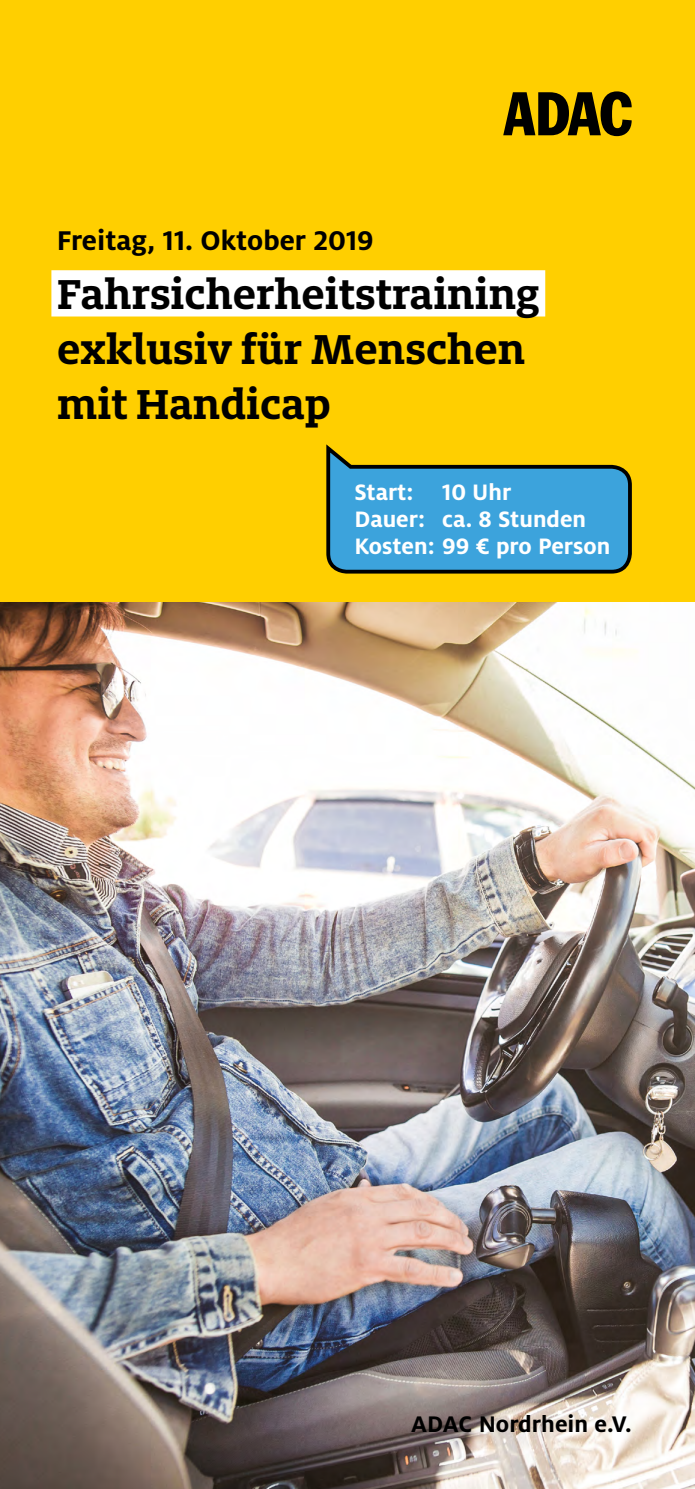
<style>
.page{position:relative;width:695px;height:1489px;background:#fff}
.page>*{position:absolute;margin:0;border:0;box-sizing:border-box;transform-origin:0 0}
.Headline_M_-_22_5_pt{font:700 46.25px/55px "Milo Slabfor ADAC";color:#000}
.Subline{font:700 30px "Milofor ADAC";color:#000}
.t1{font:700 25px "Milofor ADAC";color:#000}
.t2{font:700 24.75px "Milofor ADAC";color:#fff}
</style>
<div class="page">
<img style="left:0;top:601px;width:694px;height:887px">
<div style="left:0;top:0;width:694px;height:601px;background:#ffcf00"></div>
<svg style="left:503px;top:91px;width:128px;height:45px"></svg>
<div style="left:51px;top:270px;width:494px;height:46px;background:#fff"></div>
<svg style="left:326px;top:444px;width:306px;height:130px"></svg>
<p class="Subline" style="left:57px;top:223px;width:318px">Freitag, 11. Oktober 2019</p>
<p class="Headline_M_-_22_5_pt" style="left:57px;top:265px;width:483px">Fahrsicherheitstraining</p>
<p class="Headline_M_-_22_5_pt" style="left:57px;top:320px;width:469px">exklusiv für Menschen mit Handicap</p>
<p class="t2" style="left:354px;top:478px;width:158px">Start: 10 Uhr</p>
<p class="t2" style="left:354px;top:505px;width:233px">Dauer: ca. 8 Stunden</p>
<p class="t2" style="left:354px;top:532px;width:257px">Kosten: 99 € pro Person</p>
<p class="t1" style="left:411px;top:1409px;width:222px">ADAC Nordrhein e.V.</p>
</div>
